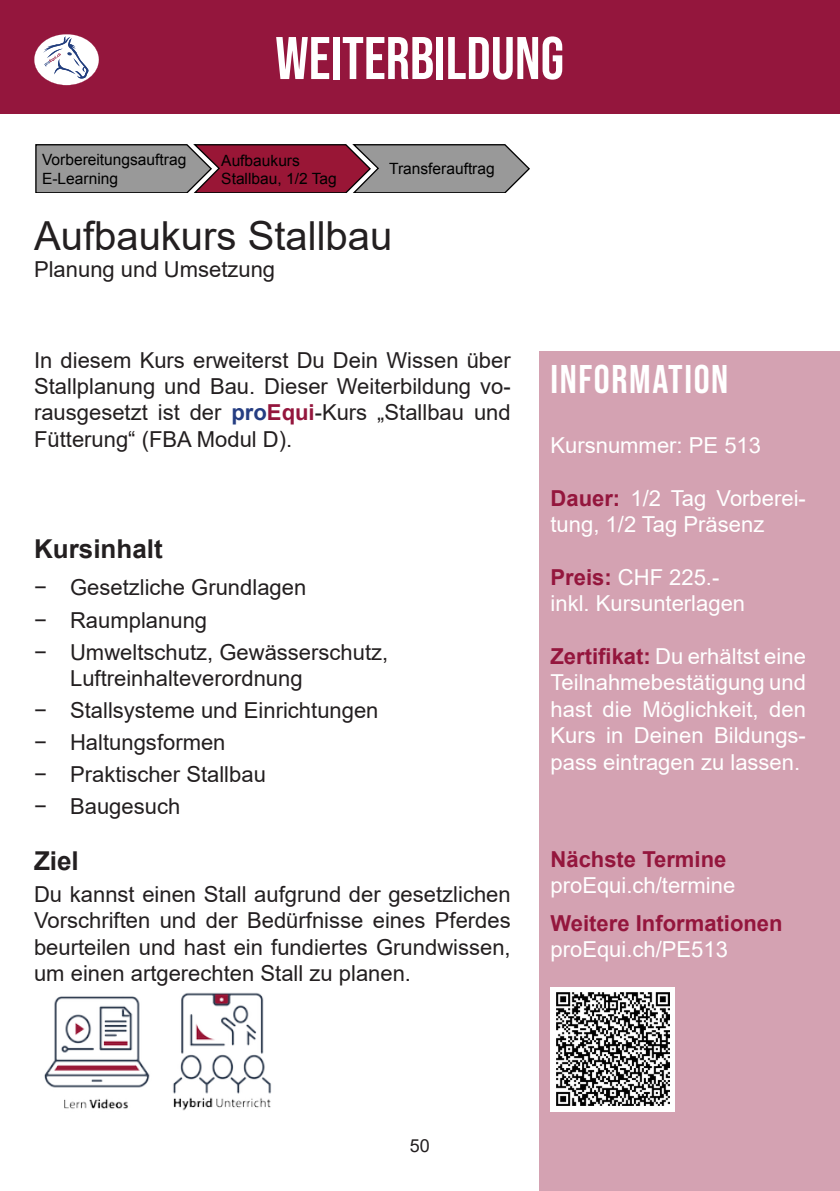
<style>
.page{position:relative;width:840px;height:1191px;background:#fff}
.page>*{position:absolute;margin:0;border:0;box-sizing:border-box;transform-origin:0 0}
.t1{font:60px "Bebas Neue";color:#fff}
.Absatzformat_3{font:40px "Arial";color:#231f20}
.t2{font:40px "Bebas Neue";letter-spacing:.04em;color:#fff}
.t3{font:700 26px "Arial";color:#231f20}
.t4{font:22px/26.4px "Arial";color:#231f20;text-align:justify}
.t5{font:22px/26.4px "Arial";color:#fff}
.t6{font:700 22px "Arial";color:#94163d}
.t7{font:18px "Arial";color:#231f20}
.t8{font:15.6px/18.6px "Arial";color:#000}
.s1{font-weight:700;color:#253d82}
.s2{font-weight:700;color:#94163d}
</style>
<div class="page">
<div style="left:0;top:0;width:839px;height:113px;background:#94163d"></div>
<div style="left:539px;top:351px;width:300px;height:840px;background:#d4a2b2"></div>
<svg style="left:34px;top:34px;width:65px;height:51px"></svg>
<div style="left:550px;top:986px;width:125px;height:125px;background:#fff"></div>
<img style="left:556px;top:992px;width:113px;height:114px">
<svg style="left:35px;top:144px;width:495px;height:49px;background:#946e77"></svg>
<img style="left:44px;top:992px;width:227px;height:119px">
<h1 class="t1" style="left:275px;top:24px;width:290px">WEITERBILDUNG</h1>
<p class="t8" style="left:42px;top:150px;width:146px">Vorbereitungsauftrag<br>E-Learning</p>
<p class="t8" style="left:221px;top:151px;width:117px">Aufbaukurs<br>Stallbau, 1/2 Tag</p>
<p class="t8" style="left:389px;top:159px;width:107px">Transferauftrag</p>
<p class="Absatzformat_3" style="left:34px;top:209px;width:359px">Aufbaukurs Stallbau</p>
<p class="t4" style="left:34px;top:256px;width:242px">Planung und Umsetzung</p>
<p class="t4" style="left:34px;top:346px;width:478px">In diesem Kurs erweiterst Du Dein Wissen über Stallplanung und Bau. Dieser Weiterbildung vo&shy;rausgesetzt ist der <span class="s1">pro</span><span class="s2">Equi</span>-Kurs „Stallbau und Fütterung“ (FBA Modul D).</p>
<p class="t3" style="left:34px;top:530px;width:130px">Kursinhalt</p>
<p class="t4" style="left:34px;top:574px;width:273px">− Gesetzliche Grundlagen</p>
<p class="t4" style="left:34px;top:606px;width:174px">− Raumplanung</p>
<p class="t4" style="left:70px;top:638px;width:319px;text-indent:-36px">− Umweltschutz, Gewässerschutz,<br>Luftreinhalteverordnung</p>
<p class="t4" style="left:34px;top:697px;width:346px">− Stallsysteme und Einrichtungen</p>
<p class="t4" style="left:34px;top:729px;width:193px">− Haltungsformen</p>
<p class="t4" style="left:34px;top:761px;width:233px">− Praktischer Stallbau</p>
<p class="t4" style="left:34px;top:793px;width:148px">− Baugesuch</p>
<p class="t3" style="left:34px;top:842px;width:46px">Ziel</p>
<p class="t4" style="left:34px;top:880px;width:478px">Du kannst einen Stall aufgrund der gesetzlichen Vorschriften und der Bedürfnisse eines Pferdes beurteilen und hast ein fundiertes Grundwissen, um einen artgerechten Stall zu planen.</p>
<h2 class="t2" style="left:550px;top:356px;width:179px">INFORMATION</h2>
<p class="t5" style="left:550px;top:431px;width:212px">Kursnummer: PE 513</p>
<p class="t5" style="left:550px;top:484px;width:257px"><span class="s2">Dauer:</span> 1/2 Tag Vorberei&shy;tung, 1/2 Tag Präsenz</p>
<p class="t5" style="left:550px;top:563px;width:170px"><span class="s2">Preis:</span> CHF 225.-</p>
<p class="t5" style="left:550px;top:590px;width:196px">inkl. Kursunterlagen</p>
<p class="t5" style="left:550px;top:643px;width:257px;text-align:justify"><span class="s2">Zertifikat:</span> Du erhältst eine Teilnahmebestätigung und hast die Möglichkeit, den Kurs in Deinen Bildungs&shy;pass eintragen zu lassen.</p>
<p class="t6" style="left:550px;top:843px;width:177px">Nächste Termine</p>
<p class="t5" style="left:550px;top:872px;width:186px">proEqui.ch/termine</p>
<p class="t6" style="left:550px;top:907px;width:233px">Weitere Informationen</p>
<p class="t5" style="left:550px;top:936px;width:179px">proEqui.ch/PE513</p>
<p class="t7" style="left:410px;top:1133px;width:22px">50</p>
</div>
